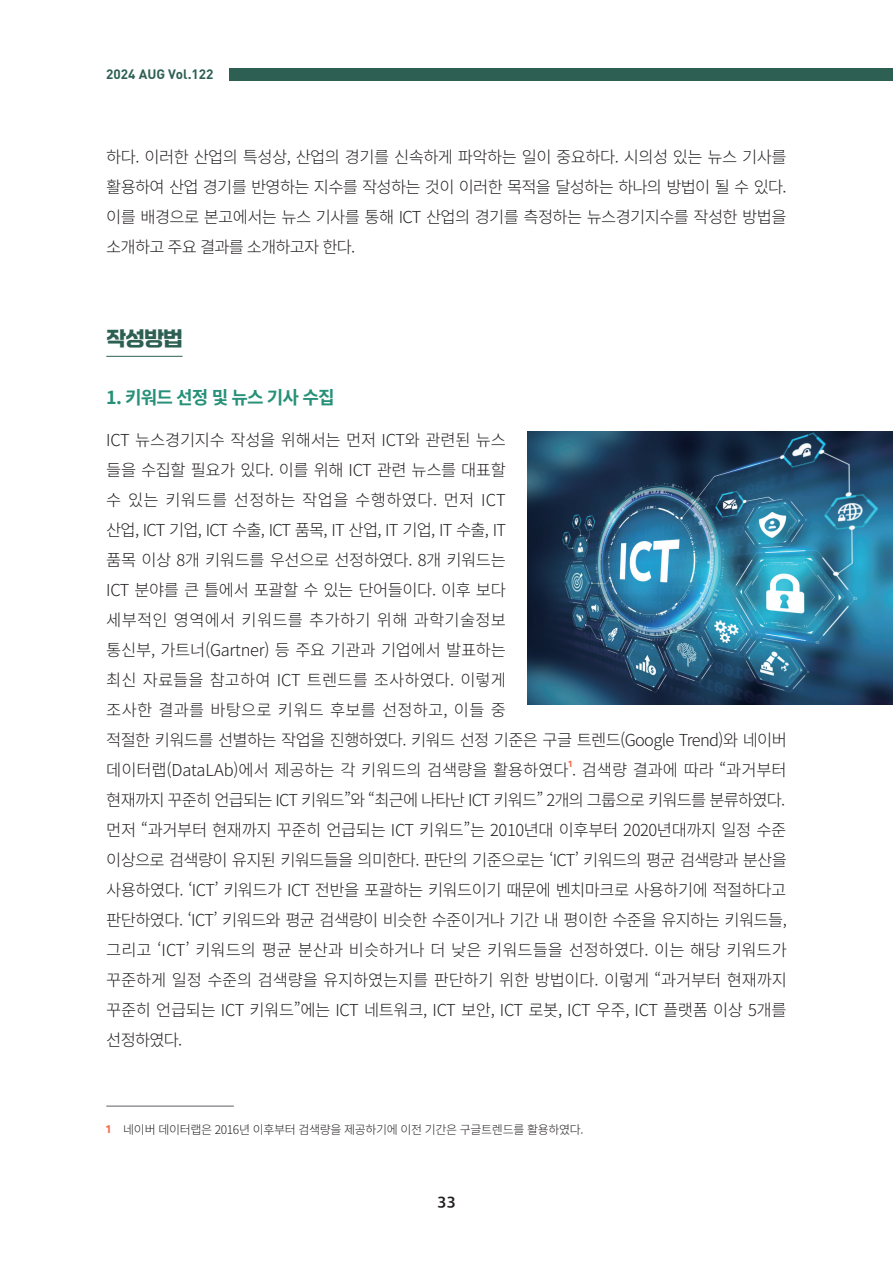
<style>
.page{position:relative;width:893px;height:1263px;background:#fff}
.page>*{position:absolute;margin:0;border:0;box-sizing:border-box;transform-origin:0 0}
.t1{font:19.5px "Jalnan Gothic";color:#2d5f53}
.t2{font:700 18px "Noto Sans CJ Kkr";letter-spacing:-.05em;color:#279078}
.t3{font:300 16.5px/30px "Noto Sans CJ Kkr";letter-spacing:-.02em;color:#231f20;text-align:justify}
.t4{font:15px "SD Gothic Neoa Uni g Bd";color:#231f20}
.t5{font:700 13.5px "DIN Pro";color:#2d5f53}
.t6{font:300 12px "Noto Sans CJ Kkr";letter-spacing:-.03em;color:#231f20}
.t7{font:700 9.6px "Klavika";color:#f36f51}
.s1{font-family:"Klavika";font-weight:700;color:#f36f51}
</style>
<div class="page">
<div style="left:230px;top:68px;width:663px;height:13px;background:#2d5f53"></div>
<hr style="left:106px;top:356px;width:77px;height:1px;background:#2d5f53">
<hr style="left:106px;top:1105px;width:128px;height:2px;background:#939598">
<img style="left:527px;top:432px;width:366px;height:273px">
<p class="t5" style="left:106px;top:65px;width:109px">2024 AUG Vol.122</p>
<p class="t3" style="left:106px;top:143px;width:682px">하다. 이러한 산업의 특성상, 산업의 경기를 신속하게 파악하는 일이 중요하다. 시의성 있는 뉴스 기사를 활용하여 산업 경기를 반영하는 지수를 작성하는 것이 이러한 목적을 달성하는 하나의 방법이 될 수 있다. 이를 배경으로 본고에서는 뉴스 기사를 통해 ICT 산업의 경기를 측정하는 뉴스경기지수를 작성한 방법을 소개하고 주요 결과를 소개하고자 한다.</p>
<p class="t1" style="left:106px;top:326px;width:78px">작성방법</p>
<p class="t2" style="left:106px;top:388px;width:230px">1. 키워드 선정 및 뉴스 기사 수집</p>
<p class="t3" style="left:106px;top:425px;width:682px;text-align:left">ICT 뉴스경기지수 작성을 위해서는 먼저 ICT와 관련된 뉴스<br>들을 수집할 필요가 있다. 이를 위해 ICT 관련 뉴스를 대표할<br>수 있는 키워드를 선정하는 작업을 수행하였다. 먼저 ICT<br>산업, ICT 기업, ICT 수출, ICT 품목, IT 산업, IT 기업, IT 수출, IT<br>품목 이상 8개 키워드를 우선으로 선정하였다. 8개 키워드는<br>ICT 분야를 큰 틀에서 포괄할 수 있는 단어들이다. 이후 보다<br>세부적인 영역에서 키워드를 추가하기 위해 과학기술정보<br>통신부, 가트너(Gartner) 등 주요 기관과 기업에서 발표하는<br>최신 자료들을 참고하여 ICT 트렌드를 조사하였다. 이렇게<br>조사한 결과를 바탕으로 키워드 후보를 선정하고, 이들 중<br>적절한 키워드를 선별하는 작업을 진행하였다. 키워드 선정 기준은 구글 트렌드(Google Trend)와 네이버 데이터랩(DataLAb)에서 제공하는 각 키워드의 검색량을 활용하였다 . 검색량 결과에 따라 “과거부터</p>
<p class="t7" style="left:568px;top:759px;width:5px">1</p>
<p class="t3" style="left:106px;top:785px;width:682px">현재까지 꾸준히 언급되는 ICT 키워드”와 “최근에 나타난 ICT 키워드” 2개의 그룹으로 키워드를 분류하였다. 먼저 “과거부터 현재까지 꾸준히 언급되는 ICT 키워드”는 2010년대 이후부터 2020년대까지 일정 수준 이상으로 검색량이 유지된 키워드들을 의미한다. 판단의 기준으로는 ‘ICT’ 키워드의 평균 검색량과 분산을 사용하였다. ‘ICT’ 키워드가 ICT 전반을 포괄하는 키워드이기 때문에 벤치마크로 사용하기에 적절하다고 판단하였다. ‘ICT’ 키워드와 평균 검색량이 비슷한 수준이거나 기간 내 평이한 수준을 유지하는 키워드들, 그리고 ‘ICT’ 키워드의 평균 분산과 비슷하거나 더 낮은 키워드들을 선정하였다. 이는 해당 키워드가 꾸준하게 일정 수준의 검색량을 유지하였는지를 판단하기 위한 방법이다. 이렇게 “과거부터 현재까지 꾸준히 언급되는 ICT 키워드”에는 ICT 네트워크, ICT 보안, ICT 로봇, ICT 우주, ICT 플랫폼 이상 5개를 선정하였다.</p>
<p class="t6" style="left:106px;top:1123px;width:479px"><span class="s1">1</span> 네이버 데이터랩은 2016년 이후부터 검색량을 제공하기에 이전 기간은 구글트렌드를 활용하였다.</p>
<p class="t4" style="left:437px;top:1195px;width:20px">33</p>
</div>
